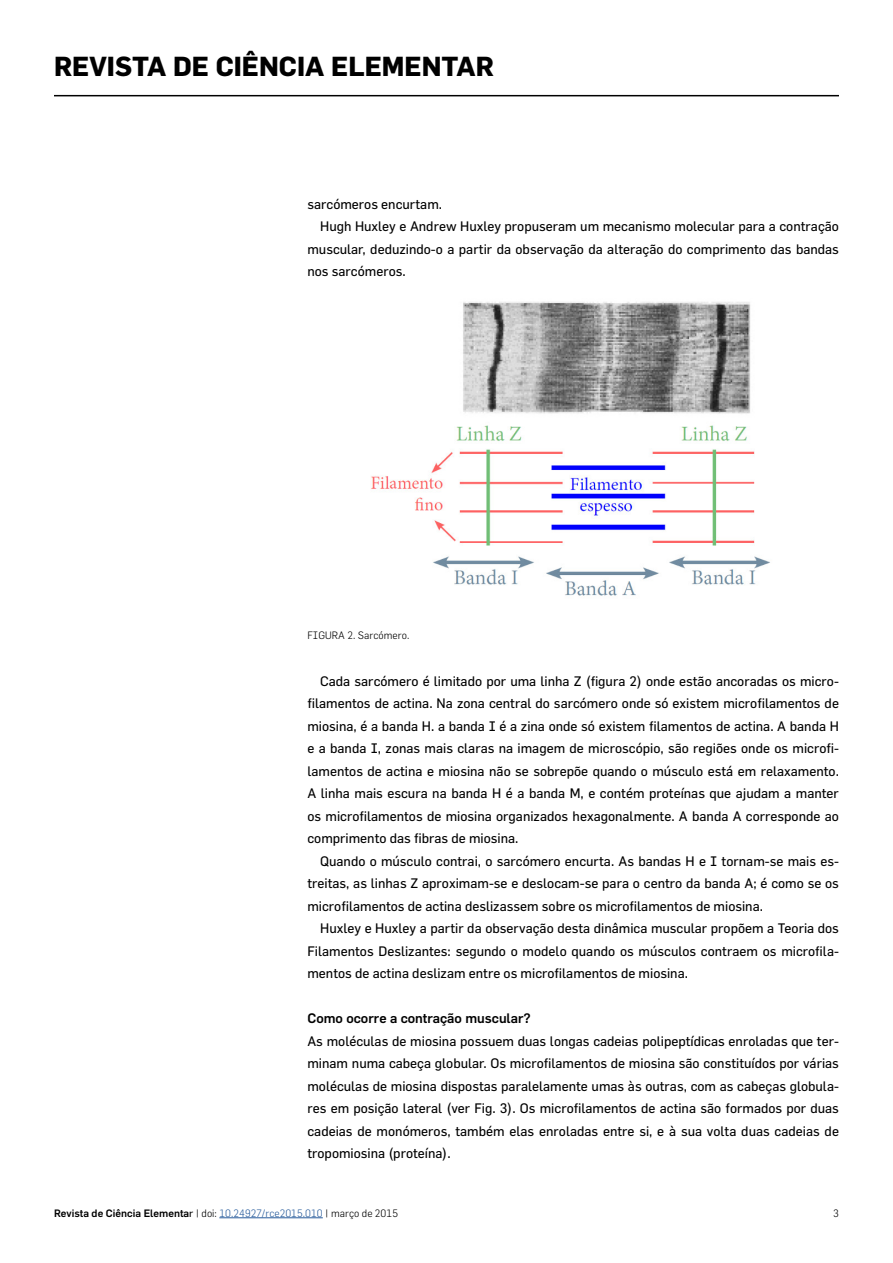
<style>
.page{position:relative;width:893px;height:1263px;background:#fff}
.page>*{position:absolute;margin:0;border:0;box-sizing:border-box;transform-origin:0 0}
.t1{font:700 27px "Flama";color:#000}
.t2{font:13.5px/22.5px "Flama";color:#000;text-align:justify}
.t3{font:500 13.5px "Flama";color:#000}
.t4{font:500 10.5px "Flama";color:#000}
.t5{font:300 10.5px "Flama";color:#000}
.s1{font-weight:400}
.s2{font-weight:300}
.s3{font-weight:300;color:#275b9b}
</style>
<div class="page">
<hr style="left:54px;top:95px;width:785px;height:1px;background:#000">
<hr style="left:219px;top:1217px;width:104px;height:1px;background:#275b9b">
<img style="left:370px;top:301px;width:400px;height:295px">
<h1 class="t1" style="left:54px;top:50px;width:441px">REVISTA DE CIÊNCIA ELEMENTAR</h1>
<p class="t2" style="left:307px;top:192px;width:136px">sarcómeros encurtam.</p>
<p class="t2" style="left:320px;top:215px;width:520px">Hugh Huxley e Andrew Huxley propuseram um mecanismo molecular para a contração</p>
<p class="t2" style="left:307px;top:237px;width:533px">muscular, deduzindo-o a partir da observação da alteração do comprimento das bandas</p>
<p class="t2" style="left:307px;top:260px;width:100px">nos sarcómeros.</p>
<p class="t5" style="left:307px;top:629px;width:103px">FIGURA 2. Sarcómero.</p>
<p class="t2" style="left:307px;top:669px;width:533px;text-indent:13px">Cada sarcómero é limitado por uma linha Z (figura 2) onde estão ancoradas os micro&shy;filamentos de actina. Na zona central do sarcómero onde só existem microfilamentos de miosina, é a banda H. a banda I é a zina onde só existem filamentos de actina. A banda H e a banda I, zonas mais claras na imagem de microscópio, são regiões onde os microfi&shy;lamentos de actina e miosina não se sobrepõe quando o músculo está em relaxamento.<br>A linha mais escura na banda H é a banda M, e contém proteínas que ajudam a manter os microfilamentos de miosina organizados hexagonalmente. A banda A corresponde ao comprimento das fibras de miosina.</p>
<p class="t2" style="left:307px;top:849px;width:533px;text-indent:13px">Quando o músculo contrai, o sarcómero encurta. As bandas H e I tornam-se mais es&shy;treitas, as linhas Z aproximam-se e deslocam-se para o centro da banda A; é como se os microfilamentos de actina deslizassem sobre os microfilamentos de miosina.</p>
<p class="t2" style="left:307px;top:917px;width:533px;text-indent:13px">Huxley e Huxley a partir da observação desta dinâmica muscular propõem a Teoria dos Filamentos Deslizantes: segundo o modelo quando os músculos contraem os microfila&shy;mentos de actina deslizam entre os microfilamentos de miosina.</p>
<p class="t3" style="left:307px;top:1010px;width:225px">Como ocorre a contração muscular?</p>
<p class="t2" style="left:307px;top:1029px;width:533px">As moléculas de miosina possuem duas longas cadeias polipeptídicas enroladas que ter&shy;minam numa cabeça globular. Os microfilamentos de miosina são constituídos por várias moléculas de miosina dispostas paralelamente umas às outras, com as cabeças globula&shy;res em posição lateral (ver Fig. 3). Os microfilamentos de actina são formados por duas cadeias de monómeros, também elas enroladas entre si, e à sua volta duas cadeias de tropomiosina (proteína).</p>
<p class="t4" style="left:54px;top:1206px;width:346px">Revista de Ciência Elementa<span class="s1">r</span> <span class="s2">| doi:</span> <span class="s3">10.24927/rce2015.010</span> <span class="s2">| março de 2015</span></p>
<p class="t5" style="left:833px;top:1207px;width:7px">3</p>
</div>
